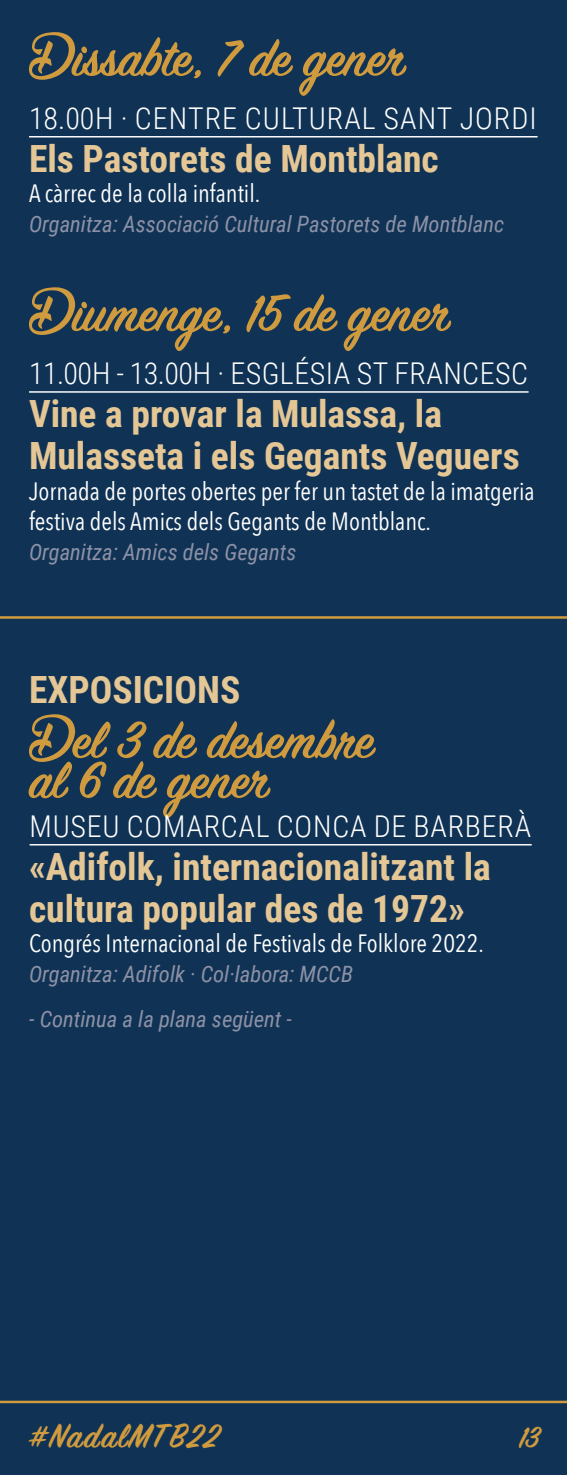
<style>
.page{position:relative;width:567px;height:1475px;background:#fff}
.page>*{position:absolute;margin:0;border:0;box-sizing:border-box;transform-origin:0 0}
.t1{font:600 57.5px "Sign Painter House Script";color:#d09b3e}
.t2{font:700 37.5px/42.5px "Roboto Condensed";color:#e5c796}
.t3{font:600 37.5px "Sign Painter House Script";letter-spacing:.05em;color:#d09b3e}
.t4{font:600 32.5px "Sign Painter House Script";color:#d09b3e}
.t5{font:300 30px "Roboto Condensed";letter-spacing:.025em;color:#fff}
.t6{font:25px/30px "Avenir Next Condensed";color:#fff}
.t7{font:italic 22.5px "Roboto Condensed";color:#8d91a6}
.s1{font-family:"Amontillados";font-weight:400;font-size:100px}
</style>
<div class="page">
<div style="left:0;top:0;width:567px;height:1474px;background:#103355"></div>
<hr style="left:0;top:1400px;width:567px;height:2px;background:#d09b3e">
<hr style="left:29px;top:136px;width:509px;height:1px;background:#fff">
<hr style="left:29px;top:391px;width:500px;height:1px;background:#fff">
<hr style="left:30px;top:843px;width:502px;height:2px;background:#fff">
<hr style="left:0;top:616px;width:567px;height:2px;background:#d09b3e">
<h1 class="t1" style="left:29px;top:23px;width:379px"><span class="s1">D</span>issabte, 7 de gener</h1>
<p class="t5" style="left:29px;top:97px;width:509px">18.00H · CENTRE CULTURAL SANT JORDI</p>
<h2 class="t2" style="left:29px;top:136px;width:411px">Els Pastorets de Montblanc</h2>
<p class="t6" style="left:29px;top:177px;width:233px">A càrrec de la colla infantil.</p>
<p class="t7" style="left:29px;top:208px;width:477px">Organitza: Associació Cultural Pastorets de Montblanc</p>
<h1 class="t1" style="left:29px;top:278px;width:424px"><span class="s1">D</span>iumenge, 15 de gener</h1>
<p class="t5" style="left:29px;top:353px;width:500px">11.00H - 13.00H · ESGLÉSIA ST FRANCESC</p>
<h2 class="t2" style="left:29px;top:391px;width:492px">Vine a provar la Mulassa, la<br>Mulasseta i els Gegants Veguers</h2>
<p class="t6" style="left:29px;top:474px;width:507px">Jornada de portes obertes per fer un tastet de la imatgeria festiva dels Amics dels Gegants de Montblanc.</p>
<p class="t7" style="left:29px;top:535px;width:269px">Organitza: Amics dels Gegants</p>
<h2 class="t2" style="left:29px;top:667px;width:213px">EXPOSICIONS</h2>
<h1 class="t1" style="left:29px;top:705px;width:346px"><span class="s1">D</span>el 3 de desembre</h1>
<h1 class="t1" style="left:29px;top:745px;width:243px">al 6 de gener</h1>
<p class="t5" style="left:30px;top:805px;width:503px">MUSEU COMARCAL CONCA DE BARBERÀ</p>
<h2 class="t2" style="left:29px;top:843px;width:463px">«Adifolk, internacionalitzant la cultura popular des de 1972»</h2>
<p class="t6" style="left:29px;top:927px;width:456px">Congrés Internacional de Festivals de Folklore 2022.</p>
<p class="t7" style="left:29px;top:958px;width:326px">Organitza: Adifolk · Col·labora: MCCB</p>
<p class="t7" style="left:29px;top:1002px;width:265px">- Continua a la plana següent -</p>
<h2 class="t3" style="left:28px;top:1412px;width:193px">#NadalMTB22</h2>
<h3 class="t4" style="left:519px;top:1417px;width:21px">13</h3>
</div>
